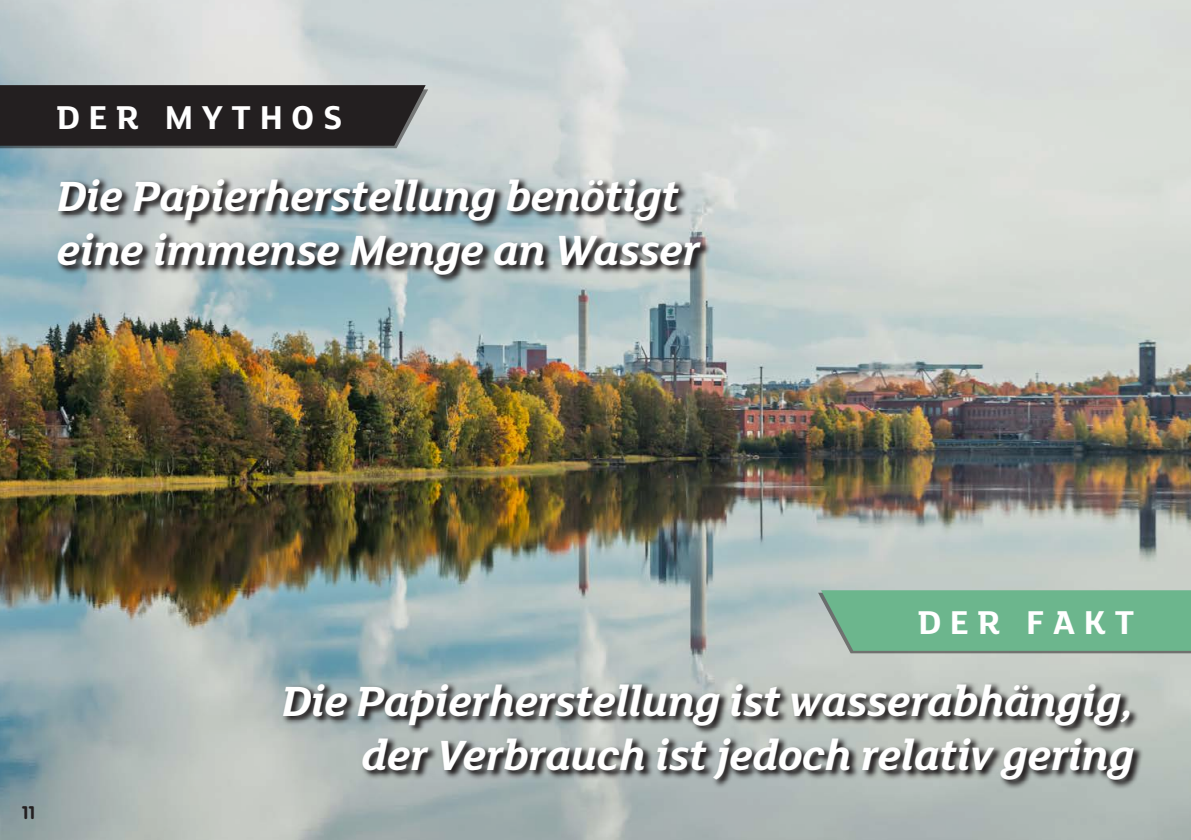
<style>
.page{position:relative;width:1191px;height:840px;background:#fff}
.page>*{position:absolute;margin:0;border:0;box-sizing:border-box;transform-origin:0 0}
.Fact_Subtext{font:italic 700 46px/54px "FS Lola";letter-spacing:-.01em;color:#fff;text-align:right}
.Myth_Subtext{font:italic 700 46px/54px "FS Lola";letter-spacing:-.01em;color:#fff}
.myth-label{font:700 36px "FS Lola";letter-spacing:.24em;color:#fff}
.t1{font:700 18px "VAG Rounded LT Pro";color:#231f20}
</style>
<div class="page">
<img style="left:0;top:0;width:1191px;height:839px">
<svg style="left:56px;top:176px;width:655px;height:108px"></svg>
<svg style="left:281px;top:680px;width:863px;height:108px"></svg>
<svg style="left:818px;top:590px;width:373px;height:63px"></svg>
<div style="left:850px;top:607px;width:284px;height:26px;background:#6cb68d"></div>
<svg style="left:0;top:85px;width:428px;height:63px"></svg>
<p class="myth-label" style="left:57px;top:98px;width:287px">DER MYTHOS</p>
<p class="Myth_Subtext" style="left:57px;top:169px;width:645px">Die Papierherstellung benötigt eine immense Menge an Wasser</p>
<p class="t1" style="left:22px;top:800px;width:15px">11</p>
<p class="myth-label" style="left:918px;top:602px;width:218px">DER FAKT</p>
<p class="Fact_Subtext" style="left:282px;top:674px;width:854px">Die Papierherstellung ist wasserabhängig, der Verbrauch ist jedoch relativ gering</p>
</div>
